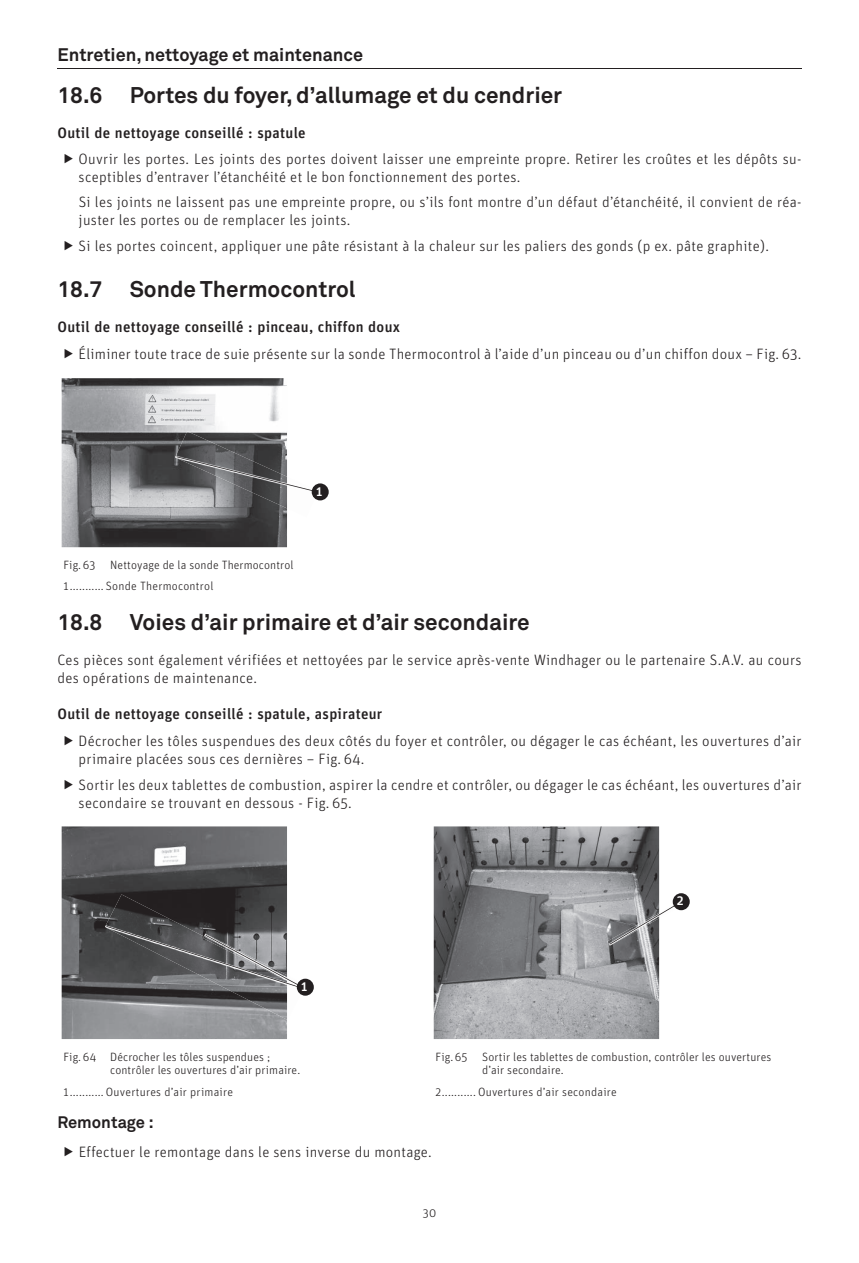
<style>
.page{position:relative;width:859px;height:1263px;background:#fff}
.page>*{position:absolute;margin:0;border:0;box-sizing:border-box;transform-origin:0 0}
.t1{font:700 22.5px "Akkurat Pro";color:#231f20}
.t2{font:700 18px "Akkurat Pro";color:#231f20}
.t3{font:700 16.5px "Akkurat Pro";color:#231f20}
.t4{font:300 15px/18px "Unit OT";letter-spacing:.02em;color:#231f20}
.t5{font:500 15px "Unit OT";letter-spacing:.02em;color:#231f20}
.t6{font:500 13.5px "Unit OT";color:#fff}
.t7{font:300 12px/13.5px "Unit OT";letter-spacing:.01em;color:#231f20}
</style>
<div class="page">
<hr style="left:57px;top:68px;width:744px;height:1px;background:#231f20">
<img style="left:62px;top:378px;width:225px;height:169px">
<img style="left:311px;top:483px;width:7px;height:17px">
<img style="left:175px;top:431px;width:112px;height:77px">
<svg style="left:176px;top:456px;width:141px;height:36px"></svg>
<div style="left:312px;top:483px;width:17px;height:17px;background:#231f20;border-radius:50%"></div>
<img style="left:62px;top:826px;width:225px;height:213px">
<img style="left:105px;top:894px;width:182px;height:126px">
<svg style="left:106px;top:926px;width:198px;height:62px;background:#737375"></svg>
<div style="left:297px;top:979px;width:17px;height:17px;background:#231f20;border-radius:50%"></div>
<img style="left:434px;top:826px;width:225px;height:213px">
<img style="left:607px;top:912px;width:52px;height:34px">
<svg style="left:610px;top:902px;width:70px;height:42px"></svg>
<div style="left:673px;top:893px;width:17px;height:17px;background:#231f20;border-radius:50%"></div>
<p class="t2" style="left:57px;top:43px;width:307px">Entretien, nettoyage et maintenance</p>
<h1 class="t1" style="left:57px;top:81px;width:506px">18.6 Portes du foyer, d’allumage et du cendrier</h1>
<p class="t5" style="left:57px;top:123px;width:250px">Outil de nettoyage conseillé : spatule</p>
<p class="t4" style="left:79px;top:150px;width:724px">Ouvrir les portes. Les joints des portes doivent laisser une empreinte propre. Retirer les croûtes et les dépôts su&shy;sceptibles d’entraver l’étanchéité et le bon fonctionnement des portes.</p>
<p class="t4" style="left:79px;top:192px;width:724px">Si les joints ne laissent pas une empreinte propre, ou s’ils font montre d’un défaut d’étanchéité, il convient de réa&shy;juster les portes ou de remplacer les joints.</p>
<p class="t4" style="left:79px;top:237px;width:692px">Si les portes coincent, appliquer une pâte résistant à la chaleur sur les paliers des gonds (p ex. pâte graphite).</p>
<h1 class="t1" style="left:57px;top:275px;width:300px">18.7 Sonde Thermocontrol</h1>
<p class="t5" style="left:57px;top:317px;width:344px">Outil de nettoyage conseillé : pinceau, chiffon doux</p>
<p class="t4" style="left:79px;top:345px;width:724px">Éliminer toute trace de suie présente sur la sonde Thermocontrol à l’aide d’un pinceau ou d’un chiffon doux – Fig. 63.</p>
<p class="t6" style="left:316px;top:482px;width:8px">1</p>
<p class="t7" style="left:63px;top:554px;width:232px;line-height:21.5px">Fig. 63 Nettoyage de la sonde Thermocontrol<br>1 ........... Sonde Thermocontrol</p>
<h1 class="t1" style="left:57px;top:608px;width:474px">18.8 Voies d’air primaire et d’air secondaire</h1>
<p class="t4" style="left:57px;top:651px;width:746px">Ces pièces sont également vérifiées et nettoyées par le service après-vente Windhager ou le partenaire S.A.V. au cours des opérations de maintenance.</p>
<p class="t5" style="left:57px;top:704px;width:326px">Outil de nettoyage conseillé : spatule, aspirateur</p>
<p class="t4" style="left:79px;top:731px;width:724px">Décrocher les tôles suspendues des deux côtés du foyer et contrôler, ou dégager le cas échéant, les ouvertures d’air primaire placées sous ces dernières – Fig. 64.</p>
<p class="t4" style="left:79px;top:776px;width:724px">Sortir les deux tablettes de combustion, aspirer la cendre et contrôler, ou dégager le cas échéant, les ouvertures d’air secondaire se trouvant en dessous - Fig. 65.</p>
<p class="t6" style="left:301px;top:977px;width:8px">1</p>
<p class="t6" style="left:677px;top:892px;width:8px">2</p>
<p class="t7" style="left:110px;top:1050px;width:192px;text-indent:-47px">Fig. 64 Décrocher les tôles suspendues ; contrôler les ouvertures d’air primaire.</p>
<p class="t7" style="left:482px;top:1050px;width:291px;text-indent:-47px">Fig. 65 Sortir les tablettes de combustion, contrôler les ouvertures d’air secondaire.</p>
<p class="t7" style="left:63px;top:1085px;width:171px">1 ........... Ouvertures d’air primaire</p>
<p class="t7" style="left:435px;top:1085px;width:183px">2 ........... Ouvertures d’air secondaire</p>
<p class="t3" style="left:57px;top:1112px;width:98px">Remontage :</p>
<p class="t4" style="left:79px;top:1143px;width:355px">Effectuer le remontage dans le sens inverse du montage.</p>
<p class="t7" style="left:423px;top:1206px;width:15px">30</p>
</div>
